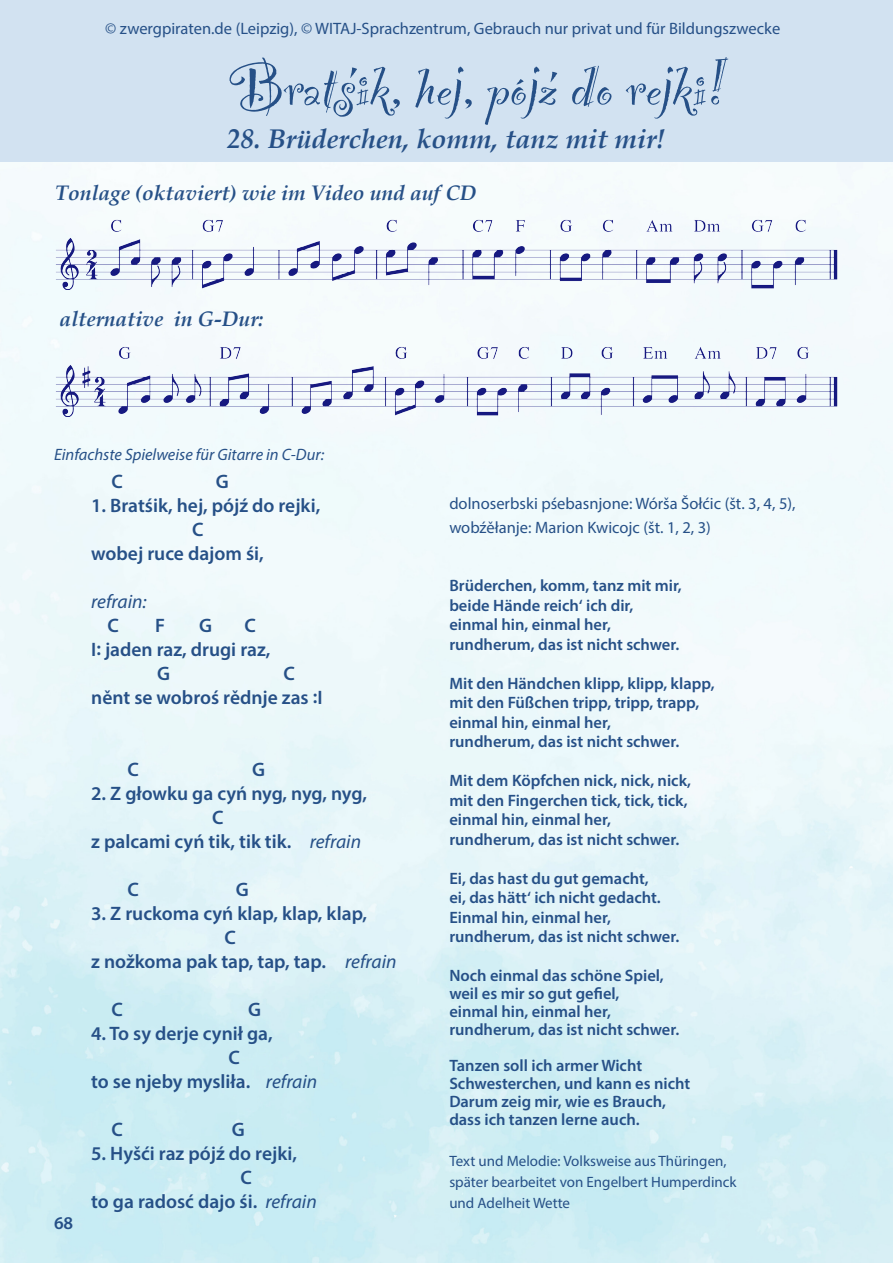
<style>
.page{position:relative;width:893px;height:1263px;background:#fff}
.page>*{position:absolute;margin:0;border:0;box-sizing:border-box;transform-origin:0 0}
.t1{font:italic 700 27px "Book Antiqua";color:#265087}
.t2{font:italic 700 21px "Book Antiqua";color:#265087}
.t3{font:600 19.5px "Myriad Pro";color:#265087}
.t4{font:italic 19.5px "Myriad Pro";color:#265087}
.t5{font:600 18px "Myriad Pro";color:#265087}
.t6{font:600 16.5px "Myriad Pro";color:#265087}
.t7{font:16.5px "Myriad Pro";color:#265087}
.t8{font:italic 16.5px "Myriad Pro";color:#265087}
.t9{font:15px "Myriad Pro";color:#265087}
.s1{font-weight:400;font-style:italic}
</style>
<div class="page">
<img style="left:0;top:162px;width:893px;height:1101px">
<div style="left:0;top:0;width:893px;height:162px;background:#d2e2f1"></div>
<img style="left:54px;top:215px;width:785px;height:75px">
<img style="left:54px;top:340px;width:785px;height:76px">
<svg style="left:230px;top:57px;width:498px;height:68px"></svg>
<p class="t7" style="left:105px;top:18px;width:676px">© zwergpiraten.de (Leipzig), © WITAJ-Sprachzentrum, Gebrauch nur privat und für Bildungszwecke</p>
<p class="t1" style="left:227px;top:124px;width:440px">28. Brüderchen, komm, tanz mit mir!</p>
<p class="t2" style="left:55px;top:181px;width:423px">Tonlage (oktaviert) wie im Video und auf CD</p>
<p class="t2" style="left:60px;top:307px;width:206px">alternative in G-Dur:</p>
<p class="t8" style="left:54px;top:444px;width:272px">Einfachste Spielweise für Gitarre in C-Dur:</p>
<p class="t3" style="left:111px;top:469px;width:13px">C</p>
<p class="t3" style="left:216px;top:469px;width:14px">G</p>
<p class="t3" style="left:91px;top:493px;width:231px">1. Bratśik, hej, pójź do rejki,</p>
<p class="t3" style="left:192px;top:517px;width:13px">C</p>
<p class="t3" style="left:91px;top:541px;width:174px">wobej ruce dajom śi,</p>
<p class="t4" style="left:91px;top:590px;width:57px">refrain:</p>
<p class="t3" style="left:107px;top:613px;width:13px">C</p>
<p class="t3" style="left:155px;top:613px;width:11px">F</p>
<p class="t3" style="left:199px;top:613px;width:14px">G</p>
<p class="t3" style="left:244px;top:613px;width:13px">C</p>
<p class="t3" style="left:91px;top:637px;width:181px">I: jaden raz, drugi raz,</p>
<p class="t3" style="left:157px;top:661px;width:14px">G</p>
<p class="t3" style="left:283px;top:661px;width:13px">C</p>
<p class="t3" style="left:91px;top:685px;width:233px">něnt se wobroś rědnje zas :I</p>
<p class="t5" style="left:54px;top:1211px;width:21px">68</p>
<p class="t3" style="left:128px;top:757px;width:13px">C</p>
<p class="t3" style="left:252px;top:757px;width:14px">G</p>
<p class="t3" style="left:91px;top:781px;width:277px">2. Z głowku ga cyń nyg, nyg, nyg,</p>
<p class="t3" style="left:212px;top:805px;width:13px">C</p>
<p class="t3" style="left:91px;top:829px;width:271px">z palcami cyń tik, tik tik. <span class="s1">refrain</span></p>
<p class="t3" style="left:128px;top:877px;width:13px">C</p>
<p class="t3" style="left:236px;top:877px;width:14px">G</p>
<p class="t3" style="left:91px;top:901px;width:277px">3. Z ruckoma cyń klap, klap, klap,</p>
<p class="t3" style="left:224px;top:925px;width:13px">C</p>
<p class="t3" style="left:91px;top:949px;width:307px">z nožkoma pak tap, tap, tap. <span class="s1">refrain</span></p>
<p class="t3" style="left:111px;top:997px;width:13px">C</p>
<p class="t3" style="left:248px;top:997px;width:14px">G</p>
<p class="t3" style="left:91px;top:1021px;width:183px">4. To sy derje cynił ga,</p>
<p class="t3" style="left:228px;top:1045px;width:13px">C</p>
<p class="t3" style="left:91px;top:1069px;width:228px">to se njeby mysliła. <span class="s1">refrain</span></p>
<p class="t3" style="left:111px;top:1117px;width:13px">C</p>
<p class="t3" style="left:232px;top:1117px;width:14px">G</p>
<p class="t3" style="left:91px;top:1141px;width:207px">5. Hyšći raz pójź do rejki,</p>
<p class="t3" style="left:241px;top:1165px;width:13px">C</p>
<p class="t3" style="left:91px;top:1189px;width:227px">to ga radosć dajo śi. <span class="s1">refrain</span></p>
<p class="t7" style="left:449px;top:493px;width:348px">dolnoserbski pśebasnjone: Wórša Šołćic (št. 3, 4, 5),</p>
<p class="t7" style="left:449px;top:517px;width:263px">wobźěłanje: Marion Kwicojc (št. 1, 2, 3)</p>
<p class="t6" style="left:449px;top:575px;width:234px">Brüderchen, komm, tanz mit mir,</p>
<p class="t6" style="left:449px;top:595px;width:186px">beide Hände reich‘ ich dir,</p>
<p class="t6" style="left:449px;top:614px;width:163px">einmal hin, einmal her,</p>
<p class="t6" style="left:449px;top:634px;width:231px">rundherum, das ist nicht schwer.</p>
<p class="t6" style="left:449px;top:673px;width:267px">Mit den Händchen klipp, klipp, klapp,</p>
<p class="t6" style="left:449px;top:692px;width:251px">mit den Füßchen tripp, tripp, trapp,</p>
<p class="t6" style="left:449px;top:712px;width:163px">einmal hin, einmal her,</p>
<p class="t6" style="left:449px;top:731px;width:231px">rundherum, das ist nicht schwer.</p>
<p class="t6" style="left:449px;top:770px;width:243px">Mit dem Köpfchen nick, nick, nick,</p>
<p class="t6" style="left:449px;top:790px;width:240px">mit den Fingerchen tick, tick, tick,</p>
<p class="t6" style="left:449px;top:809px;width:163px">einmal hin, einmal her,</p>
<p class="t6" style="left:449px;top:829px;width:231px">rundherum, das ist nicht schwer.</p>
<p class="t6" style="left:449px;top:868px;width:201px">Ei, das hast du gut gemacht,</p>
<p class="t6" style="left:449px;top:887px;width:213px">ei, das hätt‘ ich nicht gedacht.</p>
<p class="t6" style="left:449px;top:907px;width:163px">Einmal hin, einmal her,</p>
<p class="t6" style="left:449px;top:926px;width:231px">rundherum, das ist nicht schwer.</p>
<p class="t6" style="left:449px;top:965px;width:216px">Noch einmal das schöne Spiel,</p>
<p class="t6" style="left:449px;top:983px;width:172px">weil es mir so gut gefiel,</p>
<p class="t6" style="left:449px;top:1001px;width:163px">einmal hin, einmal her,</p>
<p class="t6" style="left:449px;top:1019px;width:231px">rundherum, das ist nicht schwer.</p>
<p class="t6" style="left:449px;top:1055px;width:194px">Tanzen soll ich armer Wicht</p>
<p class="t6" style="left:449px;top:1073px;width:242px">Schwesterchen, und kann es nicht</p>
<p class="t6" style="left:449px;top:1091px;width:218px">Darum zeig mir, wie es Brauch,</p>
<p class="t6" style="left:449px;top:1109px;width:192px">dass ich tanzen lerne auch.</p>
<p class="t9" style="left:449px;top:1151px;width:279px">Text und Melodie: Volksweise aus Thüringen,</p>
<p class="t9" style="left:449px;top:1172px;width:289px">später bearbeitet von Engelbert Humperdinck</p>
<p class="t9" style="left:449px;top:1193px;width:122px">und Adelheit Wette</p>
</div>
